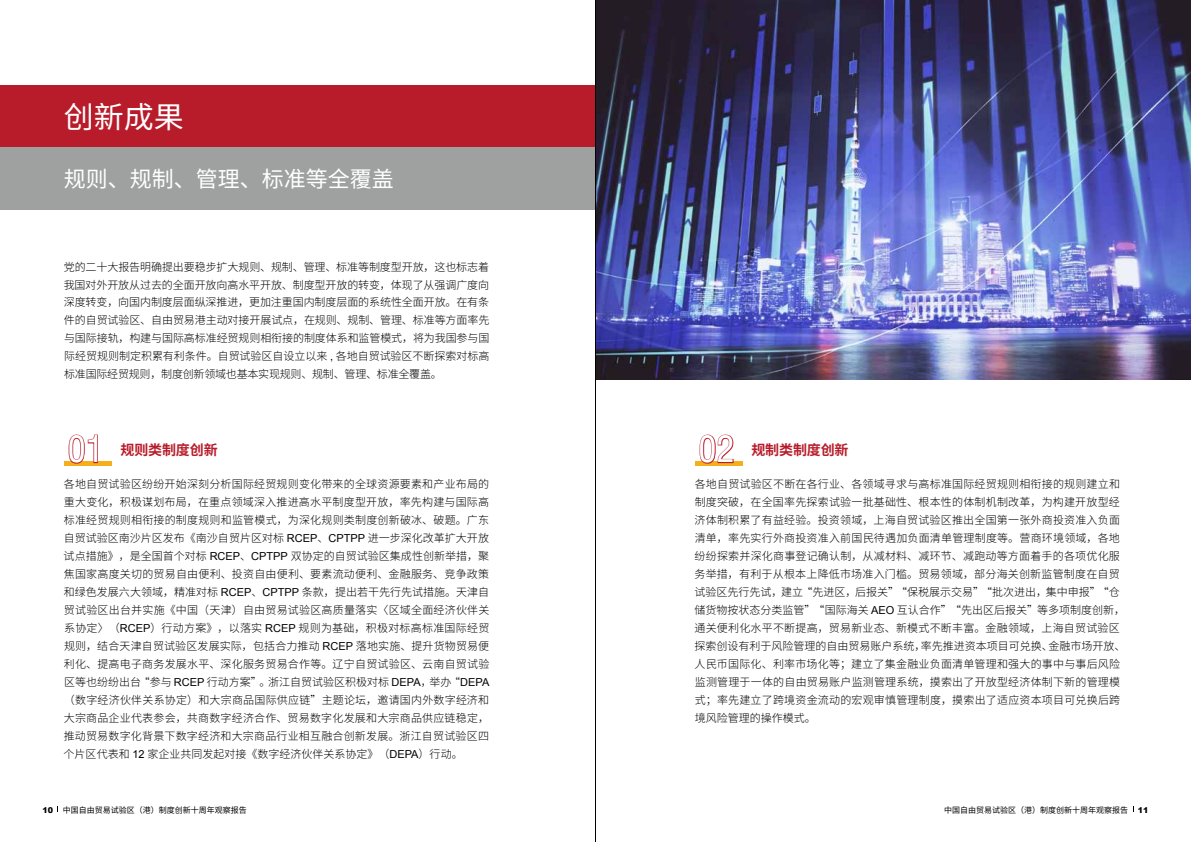
<style>
.page{position:relative;width:1191px;height:842px;background:#fff}
.page>*{position:absolute;margin:0;border:0;box-sizing:border-box;transform-origin:0 0}
.t1{font:condensed 36px "Helvetica";color:#fff}
.t2{font:30px "Source Han Sans CN";color:#fff}
.t3{font:22px "Source Han Sans CN";color:#fff}
.t4{font:700 14px "Source Han Sans CN";letter-spacing:-.01em;color:#b81c2b}
.t5{font:300 11px/18px "Source Han Sans CN";letter-spacing:.02em;color:#000;text-align:justify}
.t6{font:8px "Source Han Sans CN";color:#000}
.s1{font-family:"Arial";font-weight:400}
.s2{font-family:"Arial";font-weight:900}
</style>
<div class="page">
<img style="left:596px;top:0;width:595px;height:380px">
<div style="left:0;top:85px;width:595px;height:62px;background:#b81c2b"></div>
<div style="left:0;top:147px;width:595px;height:63px;background:#9fa0a0"></div>
<div style="left:64px;top:461px;width:48px;height:5px;background:#f4af1a"></div>
<svg style="left:68px;top:434px;width:30px;height:30px"></svg>
<div style="left:694px;top:461px;width:48px;height:5px;background:#f4af1a"></div>
<svg style="left:699px;top:434px;width:35px;height:30px"></svg>
<hr style="left:595px;top:0;width:1px;height:842px;background:#000">
<h2 class="t2" style="left:64px;top:100px;width:121px">创新成果</h2>
<h3 class="t3" style="left:64px;top:166px;width:332px">规则、规制、管理、标准等全覆盖</h3>
<p class="t5" style="left:64px;top:258px;width:427px">党的二十大报告明确提出要稳步扩大规则、规制、管理、标准等制度型开放，这也标志着我国对外开放从过去的全面开放向高水平开放、制度型开放的转变，体现了从强调广度向深度转变，向国内制度层面纵深推进，更加注重国内制度层面的系统性全面开放。在有条件的自贸试验区、自由贸易港主动对接开展试点，在规则、规制、管理、标准等方面率先与国际接轨，构建与国际高标准经贸规则相衔接的制度体系和监管模式，将为我国参与国际经贸规则制定积累有利条件。自贸试验区自设立以来 <span class="s1">,</span> 各地自贸试验区不断探索对标高标准国际经贸规则，制度创新领域也基本实现规则、规制、管理、标准全覆盖。</p>
<h1 class="t1" style="left:68px;top:426px;width:37px">01</h1>
<p class="t4" style="left:751px;top:442px;width:99px">规制类制度创新</p>
<p class="t5" style="left:694px;top:475px;width:432px;text-align:left">各地自贸试验区不断在各行业、各领域寻求与高标准国际经贸规则相衔接的规则建立和制度突破，在全国率先探索试验一批基础性、根本性的体制机制改革，为构建开放型经济体制积累了有益经验。投资领域，上海自贸试验区推出全国第一张外商投资准入负面清单，率先实行外商投资准入前国民待遇加负面清单管理制度等。营商环境领域，各地纷纷探索并深化商事登记确认制，从减材料、减环节、减跑动等方面着手的各项优化服务举措，有利于从根本上降低市场准入门槛。贸易领域，部分海关创新监管制度在自贸试验区先行先试，建立“先进区，后报关”“保税展示交易”“批次进出，集中申报”“仓储货物按状态分类监管”“国际海关 <span class="s1">AEO</span> 互认合作”“先出区后报关”等多项制度创新，通关便利化水平不断提高，贸易新业态、新模式不断丰富。金融领域，上海自贸试验区探索创设有利于风险管理的自由贸易账户系统，率先推进资本项目可兑换、金融市场开放、人民币国际化、利率市场化等；建立了集金融业负面清单管理和强大的事中与事后风险监测管理于一体的自由贸易账户监测管理系统，摸索出了开放型经济体制下新的管理模式；率先建立了跨境资金流动的宏观审慎管理制度，摸索出了适应资本项目可兑换后跨境风险管理的操作模式。</p>
<h1 class="t1" style="left:698px;top:426px;width:37px">02</h1>
<p class="t4" style="left:120px;top:442px;width:99px">规则类制度创新</p>
<p class="t5" style="left:64px;top:475px;width:427px">各地自贸试验区纷纷开始深刻分析国际经贸规则变化带来的全球资源要素和产业布局的重大变化，积极谋划布局，在重点领域深入推进高水平制度型开放，率先构建与国际高标准经贸规则相衔接的制度规则和监管模式，为深化规则类制度创新破冰、破题。广东自贸试验区南沙片区发布《南沙自贸片区对标 <span class="s1">RCEP</span>、<span class="s1">CPTPP</span> 进一步深化改革扩大开放试点措施》，是全国首个对标 <span class="s1">RCEP</span>、<span class="s1">CPTPP</span> 双协定的自贸试验区集成性创新举措，聚焦国家高度关切的贸易自由便利、投资自由便利、要素流动便利、金融服务、竞争政策和绿色发展六大领域，精准对标 <span class="s1">RCEP</span>、<span class="s1">CPTPP</span> 条款，提出若干先行先试措施。天津自贸试验区出台并实施《中国（天津）自由贸易试验区高质量落实〈区域全面经济伙伴关系协定〉（<span class="s1">RCEP</span>）行动方案》，以落实 <span class="s1">RCEP</span> 规则为基础，积极对标高标准国际经贸规则，结合天津自贸试验区发展实际，包括合力推动 <span class="s1">RCEP</span> 落地实施、提升货物贸易便利化、提高电子商务发展水平、深化服务贸易合作等。辽宁自贸试验区、云南自贸试验区等也纷纷出台“参与 <span class="s1">RCEP</span> 行动方案”。浙江自贸试验区积极对标 <span class="s1">DEPA</span>，举办“<span class="s1">DEPA</span>（数字经济伙伴关系协定）和大宗商品国际供应链”主题论坛，邀请国内外数字经济和大宗商品企业代表参会，共商数字经济合作、贸易数字化发展和大宗商品供应链稳定，推动贸易数字化背景下数字经济和大宗商品行业相互融合创新发展。浙江自贸试验区四个片区代表和 <span class="s1">12</span> 家企业共同发起对接《数字经济伙伴关系协定》（<span class="s1">DEPA</span>）行动。</p>
<p class="t6" style="left:43px;top:805px;width:206px"><span class="s2">10</span> 中国自由贸易试验区（港）制度创新十周年观察报告</p>
<p class="t6" style="left:944px;top:805px;width:206px">中国自由贸易试验区（港）制度创新十周年观察报告 <span class="s2">11</span></p>
</div>
